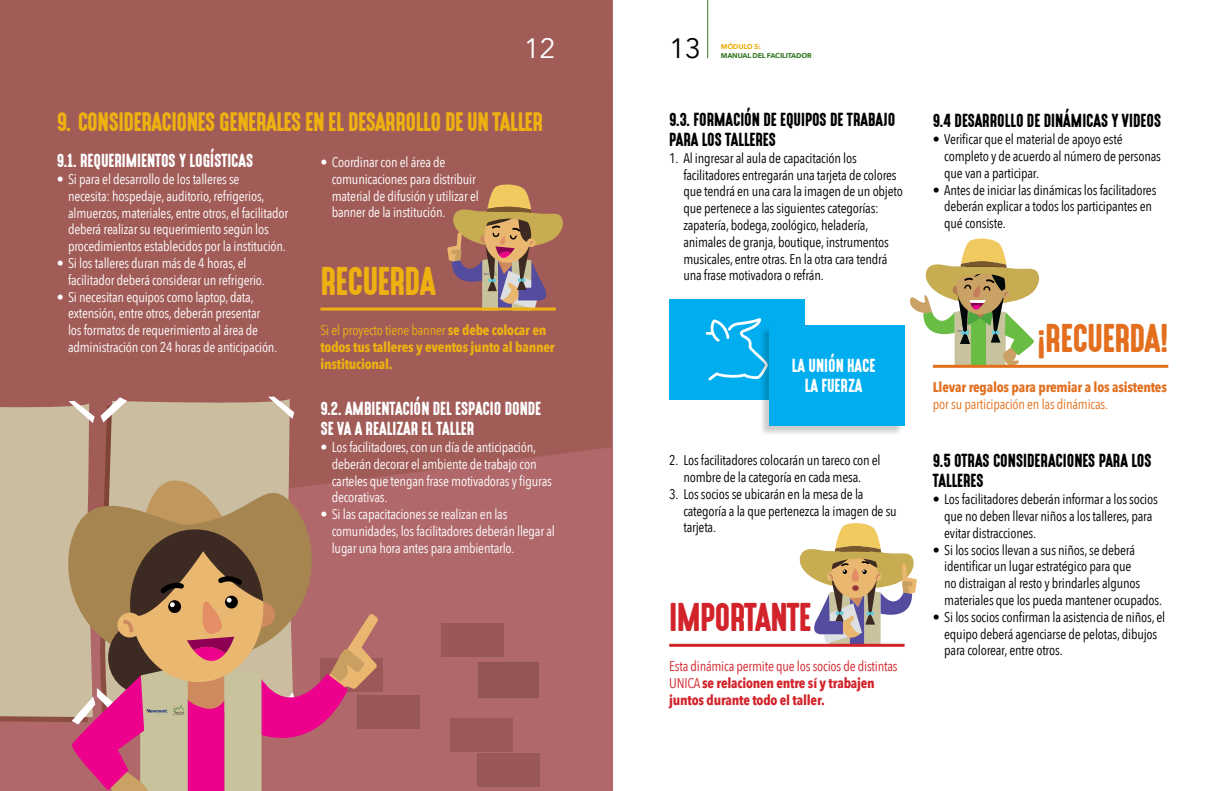
<style>
.page{position:relative;width:1225px;height:791px;background:#fff}
.page>*{position:absolute;margin:0;border:0;box-sizing:border-box;transform-origin:0 0}
.t1{font:36px "High Voltage";letter-spacing:-.02em;color:#d2232a}
.t2{font:36px "High Voltage";letter-spacing:-.02em;color:#e36f1e}
.t3{font:36px "High Voltage";letter-spacing:-.02em;color:#eeb111}
.t4{font:28px "Avenir Next";color:#000}
.t5{font:28px "Avenir Next";color:#fff}
.t6{font:24px "High Voltage";letter-spacing:-.02em;color:#eeb111}
.t7{font:17px/20.4px "High Voltage";color:#000}
.t8{font:17px/20.4px "High Voltage";color:#fff}
.t9{font:14px/16.8px "Avenir Next Condensed";letter-spacing:-.015em;color:#000}
.t10{font:14px/16.8px "Avenir Next Condensed";letter-spacing:-.015em;color:#fff}
.t11{font:700 14px/16.8px "Avenir Next Condensed";letter-spacing:-.015em;color:#d2232a}
.t12{font:700 14px/16.8px "Avenir Next Condensed";letter-spacing:-.015em;color:#eeb111}
.t13{font:700 14px "Avenir Next Condensed";letter-spacing:-.015em;color:#e36f1e}
.t14{font:14px "Avenir Next Condensed";letter-spacing:-.015em;color:#e36f1e}
.t15{font:700 7px "Avenir Next";letter-spacing:-.02em;color:#387c2b}
.t16{font:700 7px "Avenir Next";letter-spacing:-.02em;color:#eeb111}
.s1{font-weight:400}
</style>
<div class="page">
<hr style="left:707px;top:0;width:1px;height:58px;background:#387c2b">
<div style="left:0;top:0;width:612px;height:791px;background:#b0686b"></div>
<div style="left:478px;top:662px;width:61px;height:36px;background:#945555"></div>
<div style="left:441px;top:623px;width:62px;height:34px;background:#995757"></div>
<div style="left:451px;top:718px;width:62px;height:34px;background:#9c5858"></div>
<div style="left:477px;top:753px;width:62px;height:34px;background:#995757"></div>
<div style="left:320px;top:658px;width:62px;height:34px;background:#9c5858"></div>
<div style="left:357px;top:695px;width:62px;height:34px;background:#995757"></div>
<div style="left:0;top:0;width:612px;height:477px;background:#a15c58"></div>
<svg style="left:0;top:396px;width:378px;height:395px"></svg>
<svg style="left:447px;top:184px;width:116px;height:127px;background:#ab7d65"></svg>
<hr style="left:320px;top:308px;width:236px;height:3px;background:#eeb111">
<svg style="left:799px;top:523px;width:117px;height:121px"></svg>
<hr style="left:669px;top:644px;width:235px;height:3px;background:#d2232a">
<svg style="left:910px;top:239px;width:129px;height:128px"></svg>
<hr style="left:933px;top:365px;width:235px;height:3px;background:#e36f1e">
<div style="left:669px;top:299px;width:135px;height:100px;background:#00aeef"></div>
<svg style="left:706px;top:318px;width:56px;height:62px"></svg>
<div style="left:759px;top:326px;width:144px;height:110px;background:#000;opacity:.2"></div>
<div style="left:769px;top:326px;width:135px;height:100px;background:#00aeef"></div>
<h2 class="t5" style="left:524px;top:25px;width:33px">12</h2>
<h3 class="t6" style="left:57px;top:108px;width:488px">9. CONSIDERACIONES GENERALES EN EL DESARROLLO DE UN TALLER</h3>
<p class="t8" style="left:57px;top:151px;width:198px">9.1. REQUERIMIENTOS Y LOGÍSTICAS</p>
<p class="t10" style="left:68px;top:170px;width:222px;text-indent:-11px">• Si para el desarrollo de los talleres se<br>necesita: hospedaje, auditorio, refrigerios, almuerzos, materiales, entre otros, el facilitador deberá realizar su requerimiento según los procedimientos establecidos por la institución.</p>
<p class="t10" style="left:68px;top:254px;width:198px;text-indent:-11px">• Si los talleres duran más de 4 horas, el facilitador deberá considerar un refrigerio.</p>
<p class="t10" style="left:68px;top:288px;width:211px;text-indent:-11px">• Si necesitan equipos como laptop, data, extensión, entre otros, deberán presentar los formatos de requerimiento al área de administración con 24 horas de anticipación.</p>
<p class="t10" style="left:332px;top:153px;width:148px;text-indent:-11px">• Coordinar con el área de comunicaciones para distribuir material de difusión y utilizar el banner de la institución.</p>
<h1 class="t3" style="left:320px;top:261px;width:117px">RECUERDA</h1>
<p class="t12" style="left:320px;top:322px;width:236px"><span class="s1">Si el proyecto tiene banner</span> se debe colocar en todos tus talleres y eventos junto al banner institucional.</p>
<p class="t8" style="left:320px;top:399px;width:222px">9.2. AMBIENTACIÓN DEL ESPACIO DONDE<br>SE VA A REALIZAR EL TALLER</p>
<p class="t10" style="left:332px;top:438px;width:222px;text-indent:-11px">• Los facilitadores, con un día de anticipación, deberán decorar el ambiente de trabajo con carteles que tengan frase motivadoras y figuras decorativas.</p>
<p class="t10" style="left:332px;top:505px;width:225px;text-indent:-11px">• Si las capacitaciones se realizan en las comunidades, los facilitadores deberán llegar al lugar una hora antes para ambientarlo.</p>
<h2 class="t4" style="left:669px;top:25px;width:33px">13</h2>
<p class="t16" style="left:721px;top:41px;width:42px">MÓDULO 5:</p>
<p class="t15" style="left:721px;top:50px;width:93px">MANUAL DEL FACILITADOR</p>
<p class="t7" style="left:669px;top:109px;width:228px">9.3. FORMACIÓN DE EQUIPOS DE TRABAJO<br>PARA LOS TALLERES</p>
<p class="t9" style="left:683px;top:149px;width:221px;text-indent:-14px">1. Al ingresar al aula de capacitación los facilitadores entregarán una tarjeta de colores que tendrá en una cara la imagen de un objeto que pertenece a las siguientes categorías: zapatería, bodega, zoológico, heladería, animales de granja, boutique, instrumentos musicales, entre otras. En la otra cara tendrá una frase motivadora o refrán.</p>
<p class="t8" style="left:792px;top:356px;width:85px;text-align:center">LA UNIÓN HACE<br>LA FUERZA</p>
<p class="t9" style="left:669px;top:451px;width:213px;text-align:center">2. Los facilitadores colocarán un tareco con el nombre de la categoría en cada mesa.</p>
<p class="t9" style="left:683px;top:485px;width:215px;text-indent:-14px">3. Los socios se ubicarán en la mesa de la categoría a la que pertenezca la imagen de su tarjeta.</p>
<h1 class="t1" style="left:669px;top:597px;width:144px">IMPORTANTE</h1>
<p class="t11" style="left:669px;top:658px;width:230px"><span class="s1">Esta dinámica permite que los socios de distintas<br>UNICA</span> se relacionen entre sí y trabajen juntos durante todo el taller.</p>
<p class="t7" style="left:933px;top:111px;width:230px">9.4 DESARROLLO DE DINÁMICAS Y VIDEOS</p>
<p class="t9" style="left:944px;top:130px;width:218px;text-indent:-11px">• Verificar que el material de apoyo esté completo y de acuerdo al número de personas que van a participar.</p>
<p class="t9" style="left:944px;top:181px;width:214px;text-indent:-11px">• Antes de iniciar las dinámicas los facilitadores deberán explicar a todos los participantes en qué consiste.</p>
<h1 class="t2" style="left:1037px;top:318px;width:132px">¡RECUERDA!</h1>
<p class="t13" style="left:933px;top:379px;width:235px">Llevar regalos para premiar a los asistentes</p>
<p class="t14" style="left:933px;top:392px;width:177px">por su participación en las dinámicas.</p>
<p class="t7" style="left:933px;top:451px;width:220px">9.5 OTRAS CONSIDERACIONES PARA LOS<br>TALLERES</p>
<p class="t9" style="left:944px;top:490px;width:215px;text-indent:-11px">• Los facilitadores deberán informar a los socios que no deben llevar niños a los talleres, para evitar distracciones.</p>
<p class="t9" style="left:944px;top:541px;width:219px;text-indent:-11px">• Si los socios llevan a sus niños, se deberá identificar un lugar estratégico para que<br>no distraigan al resto y brindarles algunos materiales que los pueda mantener ocupados.</p>
<p class="t9" style="left:944px;top:608px;width:222px;text-indent:-11px">• Si los socios confirman la asistencia de niños, el equipo deberá agenciarse de pelotas, dibujos para colorear, entre otros.</p>
</div>
